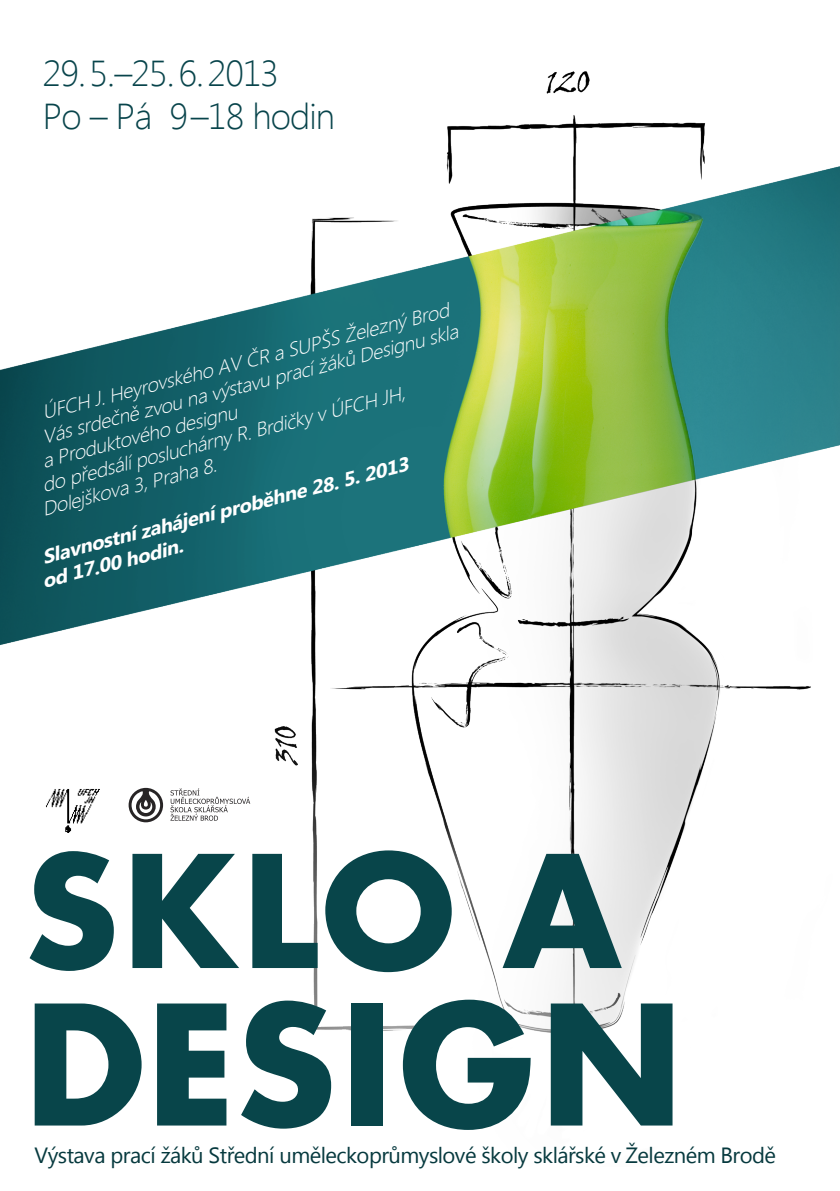
<style>
.page{position:relative;width:840px;height:1191px;background:#fff}
.page>*{position:absolute;margin:0;border:0;box-sizing:border-box;transform-origin:0 0}
.t1{font:300 36px/43.2px "Segoe UI";letter-spacing:-.025em;color:#08444b}
.t2{font:22px "Segoe UI";letter-spacing:-.025em;color:#06393e}
.t3{font:italic 300 19.4px "Segoe UI";color:#fff;scale:1.06 1}
.t4{font:italic 700 19.4px/23.8px "Segoe UI";color:#fff;scale:1.06 1}
</style>
<div class="page">
<img style="left:0;top:71px;width:839px;height:1059px">
<svg style="left:30px;top:851px;width:84px;height:119px"></svg>
<svg style="left:132px;top:853px;width:107px;height:115px"></svg>
<svg style="left:252px;top:853px;width:65px;height:115px"></svg>
<svg style="left:325px;top:850px;width:126px;height:122px"></svg>
<svg style="left:502px;top:853px;width:119px;height:115px"></svg>
<svg style="left:35px;top:1003px;width:106px;height:122px"></svg>
<svg style="left:157px;top:1003px;width:69px;height:122px"></svg>
<svg style="left:241px;top:1000px;width:90px;height:128px"></svg>
<div style="left:351px;top:1003px;width:31px;height:122px;background:#08454a"></div>
<svg style="left:402px;top:999px;width:128px;height:130px"></svg>
<svg style="left:550px;top:1003px;width:122px;height:122px"></svg>
<svg style="left:128px;top:787px;width:35px;height:35px"></svg>
<svg style="left:170px;top:788px;width:80px;height:32px"></svg>
<img style="left:46px;top:788px;width:54px;height:44px">
<h1 class="t1" style="left:43px;top:51px;width:294px">29.5.–25.6.2013<br>Po – Pá 9–18 hodin</h1>
<p class="t3" style="left:39px;top:399px;width:396px;rotate:-14deg">ÚFCH J. Heyrovského AV ČR a SUPŠS Železný Brod</p>
<p class="t3" style="left:39px;top:423px;width:405px;rotate:-14deg">Vás srdečně zvou na výstavu prací žáků Designu skla</p>
<p class="t3" style="left:39px;top:471px;width:354px;rotate:-14deg">do předsálí posluchárny R. Brdičky v ÚFCH JH,</p>
<p class="t3" style="left:39px;top:447px;width:190px;rotate:-14deg">a Produktového designu</p>
<p class="t4" style="left:34px;top:545px;width:362px;rotate:-14deg">Slavnostní zahájení proběhne 28. 5. 2013 od 17.00 hodin.</p>
<p class="t3" style="left:39px;top:495px;width:170px;rotate:-14deg">Dolejškova 3, Praha 8.</p>
<p class="t2" style="left:35px;top:1139px;width:742px">Výstava prací žáků Střední uměleckoprůmyslové školy sklářské v Železném Brodě</p>
</div>
